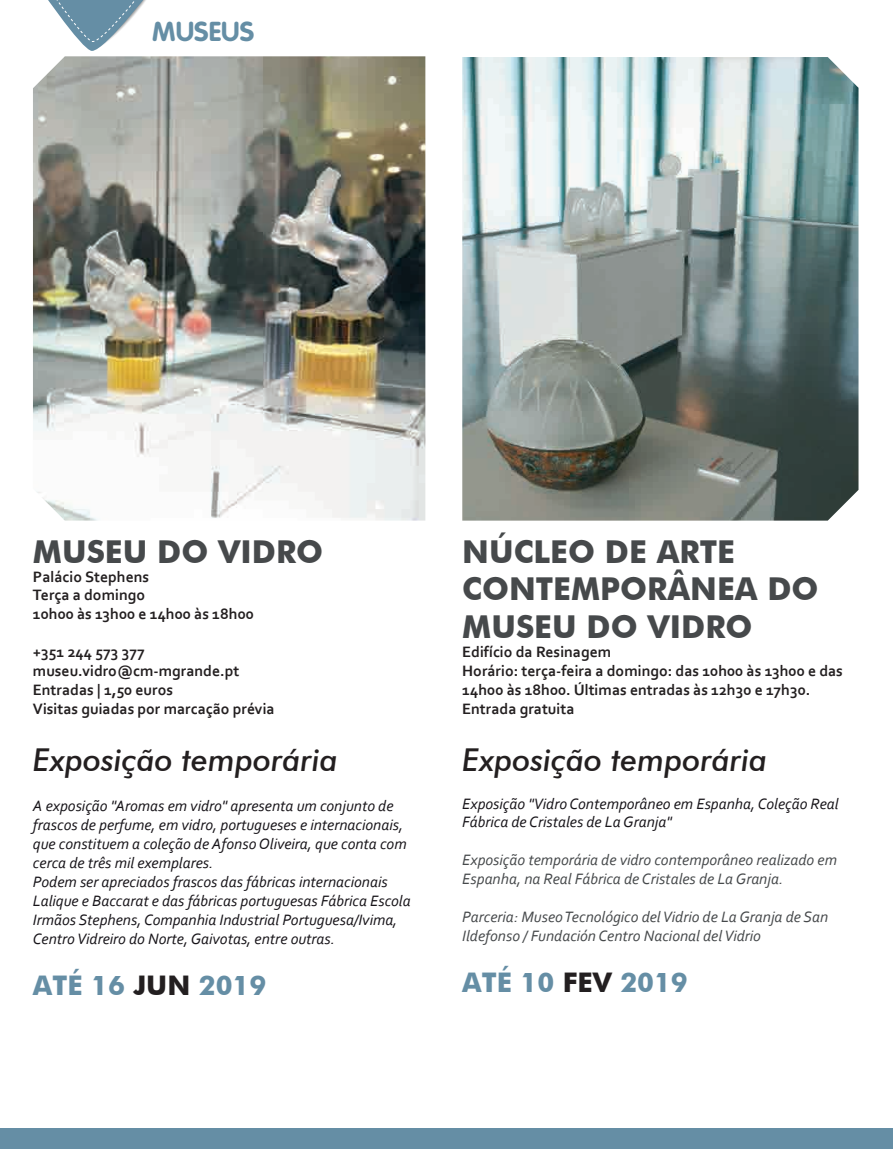
<style>
.page{position:relative;width:893px;height:1149px;background:#fff}
.page>*{position:absolute;margin:0;border:0;box-sizing:border-box;transform-origin:0 0}
.t1{font:700 31.5px/37.8px "Futura BT";color:#46494b}
.t2{font:italic 500 31.5px "Futura BT";color:#231f20}
.t3{font:700 27px "Futura BT";color:#658ea5}
.t4{font:700 27px "VAG Rounded";color:#658ea5}
.t5{font:italic 15.75px/18.9px "Corbel";color:#171419}
.t6{font:700 15.75px/18.9px "Corbel";color:#231f20}
.t7{font:italic 15.75px/18.9px "Corbel";color:#46494b}
.s1{color:#231f20}
</style>
<div class="page">
<div style="left:0;top:1127px;width:893px;height:21px;background:#658ea5"></div>
<img style="left:33px;top:56px;width:392px;height:464px">
<svg style="left:48px;top:0;width:98px;height:51px"></svg>
<img style="left:462px;top:57px;width:396px;height:463px">
<h2 class="t4" style="left:152px;top:15px;width:103px">MUSEUS</h2>
<h1 class="t1" style="left:33px;top:532px;width:292px">MUSEU DO VIDRO</h1>
<p class="t6" style="left:33px;top:566px;width:222px">Palácio Stephens<br>Terça a domingo<br>10h00 às 13h00 e 14h00 às 18h00</p>
<p class="t6" style="left:33px;top:642px;width:243px">+351 244 573 377 museu.vidro@cm-mgrande.pt<br>Entradas | 1,50 euros<br>Visitas guiadas por marcação prévia</p>
<h1 class="t2" style="left:33px;top:740px;width:306px">Exposição temporária</h1>
<p class="t5" style="left:33px;top:795px;width:379px">A exposição "Aromas em vidro" apresenta um conjunto de frascos de perfume, em vidro, portugueses e internacionais, que constituem a coleção de Afonso Oliveira, que conta com cerca de três mil exemplares.<br>Podem ser apreciados frascos das fábricas internacionais Lalique e Baccarat e das fábricas portuguesas Fábrica Escola Irmãos Stephens, Companhia Industrial Portuguesa/Ivima, Centro Vidreiro do Norte, Gaivotas, entre outras.</p>
<h2 class="t3" style="left:33px;top:968px;width:235px">ATÉ 16 <span class="s1">JUN</span> 2019</h2>
<h1 class="t1" style="left:462px;top:532px;width:358px">NÚCLEO DE ARTE<br>CONTEMPORÂNEA DO<br>MUSEU DO VIDRO</h1>
<p class="t6" style="left:462px;top:642px;width:382px">Edifício da Resinagem<br>Horário: terça-feira a domingo: das 10h00 às 13h00 e das 14h00 às 18h00. Últimas entradas às 12h30 e 17h30.<br>Entrada gratuita</p>
<h1 class="t2" style="left:462px;top:740px;width:306px">Exposição temporária</h1>
<p class="t5" style="left:462px;top:793px;width:378px">Exposição "Vidro Contemporâneo em Espanha, Coleção Real<br>Fábrica de Cristales de La Granja"</p>
<p class="t7" style="left:462px;top:850px;width:376px">Exposição temporária de vidro contemporâneo realizado em<br>Espanha, na Real Fábrica de Cristales de La Granja.</p>
<p class="t7" style="left:462px;top:906px;width:367px">Parceria: Museo Tecnológico del Vidrio de La Granja de San<br>Ildefonso / Fundación Centro Nacional del Vidrio</p>
<h2 class="t3" style="left:462px;top:965px;width:227px">ATÉ 10 <span class="s1">FEV</span> 2019</h2>
</div>
